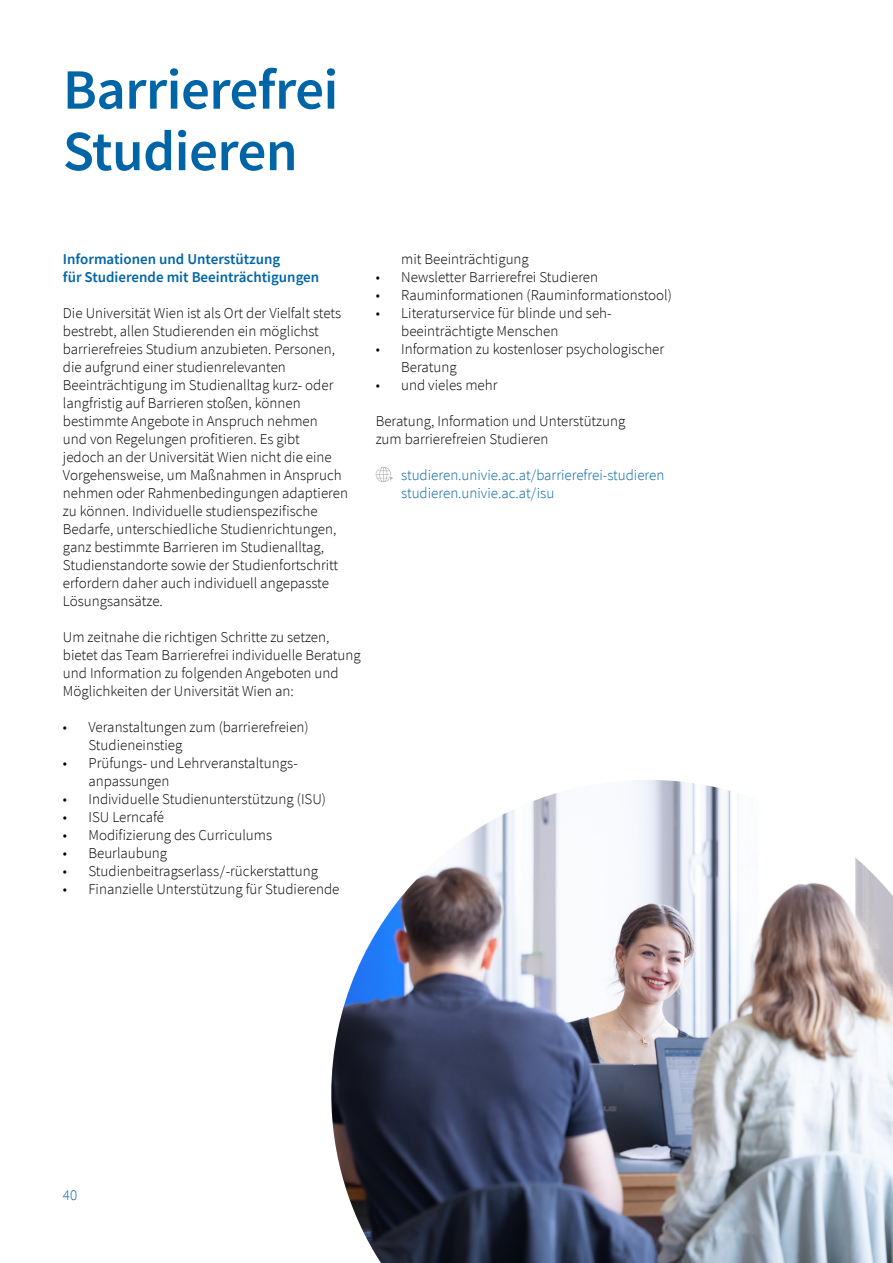
<style>
.page{position:relative;width:893px;height:1263px;background:#fff}
.page>*{position:absolute;margin:0;border:0;box-sizing:border-box;transform-origin:0 0}
.Ebene_2___Headline_blau__H3{font:600 57px/61.5px "Source Sans Pro";letter-spacing:-.01em;color:#0065a6}
.Fließtext_10_12__P{font:300 15px/18px "Source Sans Pro";color:#000}
.Adressblock__P{font:300 15px "Source Sans Pro";color:#0065a6}
.Zwischentitel_im_Text__P{font:600 15px/18px "Source Sans Pro";color:#0065a6}
</style>
<div class="page">
<img style="left:331px;top:780px;width:562px;height:483px">
<svg style="left:376px;top:467px;width:17px;height:15px"></svg>
<h3 class="Ebene_2___Headline_blau__H3" style="left:63px;top:58px;width:277px">Barrierefrei<br>Studieren</h3>
<p class="Zwischentitel_im_Text__P" style="left:63px;top:250px;width:258px">Informationen und Unterstützung<br>für Studierende mit Beeinträchtigungen</p>
<p class="Fließtext_10_12__P" style="left:63px;top:304px;width:287px">Die Universität Wien ist als Ort der Vielfalt stets bestrebt, allen Studierenden ein möglichst barrierefreies Studium anzubieten. Personen, die aufgrund einer studienrelevanten Beeinträchtigung im Studienalltag kurz- oder langfristig auf Barrieren stoßen, können bestimmte Angebote in Anspruch nehmen<br>und von Regelungen profitieren. Es gibt<br>jedoch an der Universität Wien nicht die eine Vorgehensweise, um Maßnahmen in Anspruch nehmen oder Rahmenbedingungen adaptieren zu können. Individuelle studienspezifische Bedarfe, unterschiedliche Studienrichtungen, ganz bestimmte Barrieren im Studienalltag, Studienstandorte sowie der Studienfortschritt erfordern daher auch individuell angepasste Lösungsansätze.</p>
<p class="Fließtext_10_12__P" style="left:63px;top:628px;width:299px">Um zeitnahe die richtigen Schritte zu setzen, bietet das Team Barrierefrei individuelle Beratung und Information zu folgenden Angeboten und Möglichkeiten der Universität Wien an:</p>
<p class="Fließtext_10_12__P" style="left:88px;top:718px;width:222px;text-indent:-26px">• Veranstaltungen zum (barrierefreien)<br>Studieneinstieg</p>
<p class="Fließtext_10_12__P" style="left:88px;top:754px;width:210px;text-indent:-26px">• Prüfungs- und Lehrveranstaltungs&shy;anpassungen</p>
<p class="Fließtext_10_12__P" style="left:63px;top:790px;width:265px">• Individuelle Studienunterstützung (ISU)</p>
<p class="Fließtext_10_12__P" style="left:63px;top:808px;width:103px">• ISU Lerncafé</p>
<p class="Fließtext_10_12__P" style="left:63px;top:826px;width:211px">• Modifizierung des Curriculums</p>
<p class="Fließtext_10_12__P" style="left:63px;top:844px;width:106px">• Beurlaubung</p>
<p class="Fließtext_10_12__P" style="left:63px;top:862px;width:257px">• Studienbeitragserlass/-rückerstattung</p>
<p class="Fließtext_10_12__P" style="left:63px;top:880px;width:278px">• Finanzielle Unterstützung für Studierende</p>
<p class="Fließtext_10_12__P" style="left:401px;top:250px;width:129px">mit Beeinträchtigung</p>
<p class="Fließtext_10_12__P" style="left:376px;top:268px;width:224px">• Newsletter Barrierefrei Studieren</p>
<p class="Fließtext_10_12__P" style="left:376px;top:286px;width:298px">• Rauminformationen (Rauminformationstool)</p>
<p class="Fließtext_10_12__P" style="left:401px;top:304px;width:211px;text-indent:-26px">• Literaturservice für blinde und seh&shy;beeinträchtigte Menschen</p>
<p class="Fließtext_10_12__P" style="left:401px;top:340px;width:264px;text-indent:-26px">• Information zu kostenloser psychologischer<br>Beratung</p>
<p class="Fließtext_10_12__P" style="left:376px;top:376px;width:123px">• und vieles mehr</p>
<p class="Fließtext_10_12__P" style="left:376px;top:412px;width:251px">Beratung, Information und Unterstützung zum barrierefreien Studieren</p>
<p class="Adressblock__P" style="left:401px;top:466px;width:265px">studieren.univie.ac.at/barrierefrei-studieren</p>
<p class="Adressblock__P" style="left:401px;top:484px;width:155px">studieren.univie.ac.at/isu</p>
<p class="Adressblock__P" style="left:63px;top:1186px;width:16px">40</p>
</div>
